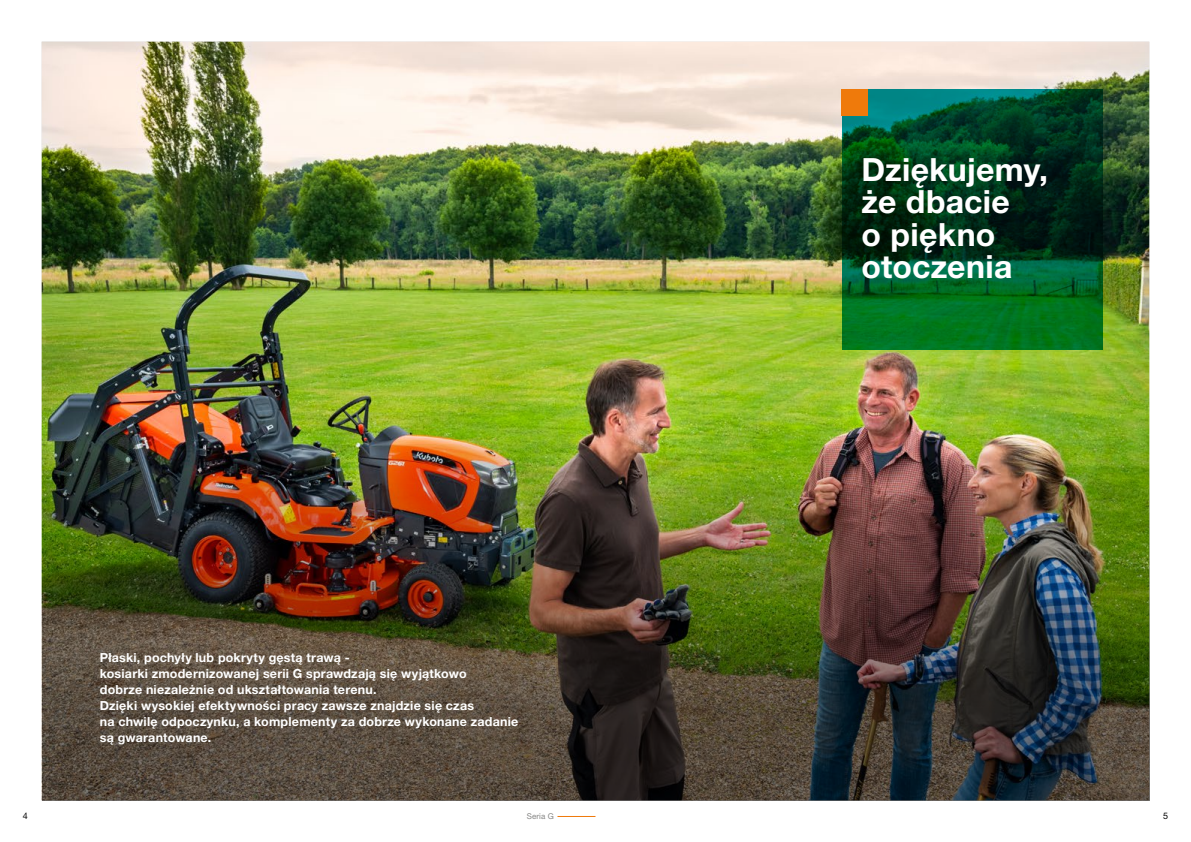
<style>
.page{position:relative;width:1191px;height:842px;background:#fff}
.page>*{position:absolute;margin:0;border:0;box-sizing:border-box;transform-origin:0 0}
.t1{font:700 32px/32px "Helvetica Neue LT Pro";letter-spacing:.005em;color:#fff}
.t2{font:700 12.5px/16px "Helvetica Neue LT Pro";letter-spacing:.015em;color:#fff}
.t3{font:9px "Helvetica Neue LT Std";color:#000}
.t4{font:8px "Helvetica Neue LT Std";letter-spacing:.01em;color:#878786}
</style>
<div class="page">
<hr style="left:557px;top:816px;width:38px;height:1px;background:#ef7a0b">
<img style="left:42px;top:42px;width:1107px;height:402px">
<img style="left:42px;top:444px;width:1107px;height:356px">
<svg style="left:841px;top:89px;width:261px;height:261px;background:#004b24"></svg>
<div style="left:841px;top:89px;width:26px;height:26px;background:#ef7a0b"></div>
<p class="t2" style="left:100px;top:649px;width:420px">Płaski, pochyły lub pokryty gęstą trawą -<br>kosiarki zmodernizowanej serii G sprawdzają się wyjątkowo<br>dobrze niezależnie od ukształtowania terenu.<br>Dzięki wysokiej efektywności pracy zawsze znajdzie się czas<br>na chwilę odpoczynku, a komplementy za dobrze wykonane zadanie są gwarantowane.</p>
<h1 class="t1" style="left:861px;top:153px;width:188px">Dziękujemy, że dbacie<br>o piękno otoczenia</h1>
<p class="t3" style="left:23px;top:811px;width:7px">4</p>
<p class="t4" style="left:527px;top:812px;width:28px">Seria G</p>
<p class="t3" style="left:1163px;top:811px;width:7px">5</p>
</div>
